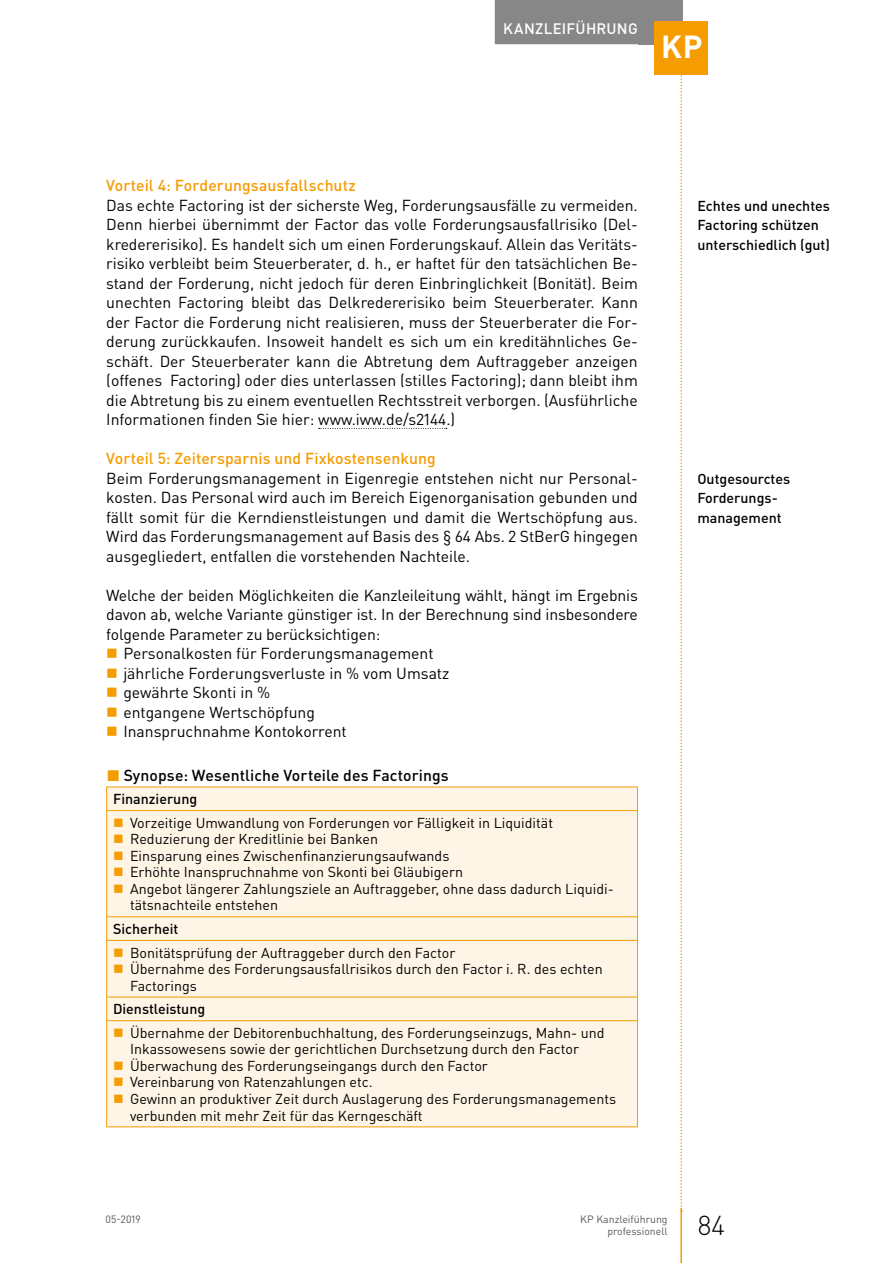
<style>
.page{position:relative;width:893px;height:1263px;background:#fff}
.page>*{position:absolute;margin:0;border:0;box-sizing:border-box;transform-origin:0 0}
.t1{font:700 31.5px "DIN Pro";color:#fff}
.t2{font:300 27px "DIN Pro";color:#000}
.t3{font:15.75px/19.5px "DIN Pro";color:#000;text-align:justify}
.t4{font:500 15.75px "DIN Pro";letter-spacing:.005em;color:#f59c00}
.t5{font:500 15.75px "DIN Pro";letter-spacing:.005em;color:#000}
.t6{font:500 15px "DIN Pro";letter-spacing:.015em;color:#fff}
.t7{font:14.25px/16.5px "DIN Pro";color:#000}
.t8{font:500 14.25px/19.5px "DIN Pro";color:#000}
.t9{font:10.5px/12.8px "DIN Pro";color:#575756;text-align:right}
.s1{color:#f59c00}
</style>
<div class="page">
<svg style="left:680px;top:74px;width:2px;height:1134px"></svg>
<div style="left:638px;top:0;width:44px;height:44px;background:#878787"></div>
<hr style="left:680px;top:1208px;width:2px;height:55px;background:#f59c00">
<div style="left:495px;top:0;width:151px;height:44px;background:#878787"></div>
<div style="left:655px;top:21px;width:53px;height:53px;background:#f59c00"></div>
<svg style="left:319px;top:428px;width:128px;height:1px"></svg>
<div style="left:107px;top:787px;width:530px;height:339px;background:#fef5e6"></div>
<hr style="left:106px;top:786px;width:532px;height:1px;background:#f59c00">
<svg style="left:106px;top:787px;width:1px;height:23px"></svg>
<svg style="left:637px;top:787px;width:1px;height:23px"></svg>
<hr style="left:106px;top:810px;width:532px;height:1px;background:#f59c00">
<hr style="left:106px;top:811px;width:1px;height:105px;background:#f59c00">
<hr style="left:106px;top:916px;width:532px;height:1px;background:#f59c00">
<svg style="left:106px;top:917px;width:1px;height:23px"></svg>
<hr style="left:106px;top:940px;width:532px;height:1px;background:#f59c00">
<hr style="left:106px;top:941px;width:1px;height:56px;background:#f59c00">
<hr style="left:106px;top:997px;width:532px;height:1px;background:#f59c00">
<svg style="left:106px;top:997px;width:1px;height:23px"></svg>
<hr style="left:106px;top:1020px;width:532px;height:1px;background:#f59c00">
<hr style="left:106px;top:1021px;width:1px;height:105px;background:#f59c00">
<hr style="left:106px;top:1126px;width:532px;height:1px;background:#f59c00">
<hr style="left:637px;top:811px;width:1px;height:105px;background:#f59c00">
<svg style="left:637px;top:917px;width:1px;height:23px"></svg>
<hr style="left:637px;top:941px;width:1px;height:56px;background:#f59c00">
<svg style="left:637px;top:997px;width:1px;height:23px"></svg>
<hr style="left:637px;top:1021px;width:1px;height:105px;background:#f59c00">
<svg style="left:114px;top:818px;width:8px;height:9px"></svg>
<svg style="left:114px;top:835px;width:8px;height:8px"></svg>
<svg style="left:114px;top:851px;width:8px;height:9px"></svg>
<svg style="left:114px;top:868px;width:8px;height:8px"></svg>
<svg style="left:114px;top:884px;width:8px;height:9px"></svg>
<svg style="left:114px;top:948px;width:8px;height:9px"></svg>
<svg style="left:114px;top:965px;width:8px;height:8px"></svg>
<svg style="left:114px;top:1028px;width:8px;height:9px"></svg>
<svg style="left:114px;top:1061px;width:8px;height:9px"></svg>
<svg style="left:114px;top:1078px;width:8px;height:8px"></svg>
<svg style="left:114px;top:1094px;width:8px;height:9px"></svg>
<p class="t6" style="left:503px;top:18px;width:136px">Kanzleiführung</p>
<h1 class="t1" style="left:661px;top:26px;width:43px">KP</h1>
<p class="t4" style="left:106px;top:175px;width:251px">Vorteil 4: Forderungsausfallschutz</p>
<p class="t3" style="left:106px;top:195px;width:533px">Das echte Factoring ist der sicherste Weg, Forderungsausfälle zu vermeiden.<br>Denn hierbei übernimmt der Factor das volle Forderungsausfallrisiko (Del&shy;kredererisiko). Es handelt sich um einen Forderungskauf. Allein das Veritäts&shy;risiko verbleibt beim Steuerberater, d. h., er haftet für den tatsächlichen Be&shy;stand der Forderung, nicht jedoch für deren Einbringlichkeit (Bonität). Beim unechten Factoring bleibt das Delkredererisiko beim Steuerberater. Kann der Factor die Forderung nicht realisieren, muss der Steuerberater die For&shy;derung zurückkaufen. Insoweit handelt es sich um ein kreditähnliches Ge&shy;schäft. Der Steuerberater kann die Abtretung dem Auftraggeber anzeigen (offenes Factoring) oder dies unterlassen (stilles Factoring); dann bleibt ihm die Abtretung bis zu einem eventuellen Rechtsstreit verborgen. (Ausführliche Informationen finden Sie hier: www.iww.de/s2144.)</p>
<p class="t4" style="left:106px;top:448px;width:331px">Vorteil 5: Zeitersparnis und Fixkostensenkung</p>
<p class="t3" style="left:106px;top:468px;width:533px">Beim Forderungsmanagement in Eigenregie entstehen nicht nur Personal&shy;kosten. Das Personal wird auch im Bereich Eigenorganisation gebunden und fällt somit für die Kerndienstleistungen und damit die Wertschöpfung aus.<br>Wird das Forderungsmanagement auf Basis des § 64 Abs. 2 StBerG hingegen ausgegliedert, entfallen die vorstehenden Nachteile.</p>
<p class="t3" style="left:106px;top:585px;width:533px">Welche der beiden Möglichkeiten die Kanzleileitung wählt, hängt im Ergebnis</p>
<p class="t3" style="left:106px;top:604px;width:533px">davon ab, welche Variante günstiger ist. In der Berechnung sind insbesondere</p>
<p class="t3" style="left:106px;top:624px;width:276px">folgende Parameter zu berücksichtigen:</p>
<p class="t3" style="left:123px;top:643px;width:312px">Personalkosten für Forderungsmanagement</p>
<p class="t3" style="left:123px;top:663px;width:328px">jährliche Forderungsverluste in % vom Umsatz</p>
<p class="t3" style="left:123px;top:682px;width:148px">gewährte Skonti in %</p>
<p class="t3" style="left:123px;top:702px;width:193px">entgangene Wertschöpfung</p>
<p class="t3" style="left:123px;top:721px;width:225px">Inanspruchnahme Kontokorrent</p>
<p class="t5" style="left:107px;top:764px;width:344px"><span class="s1">◼</span> Synopse: Wesentliche Vorteile des Factorings</p>
<p class="t8" style="left:113px;top:789px;width:86px">Finanzierung</p>
<p class="t7" style="left:130px;top:814px;width:485px">Vorzeitige Umwandlung von Forderungen vor Fälligkeit in Liquidität Reduzierung der Kreditlinie bei Banken<br>Einsparung eines Zwischenfinanzierungsaufwands<br>Erhöhte Inanspruchnahme von Skonti bei Gläubigern<br>Angebot längerer Zahlungsziele an Auftraggeber, ohne dass dadurch Liquidi&shy;tätsnachteile entstehen</p>
<p class="t8" style="left:113px;top:918px;width:67px">Sicherheit</p>
<p class="t7" style="left:130px;top:944px;width:474px">Bonitätsprüfung der Auftraggeber durch den Factor<br>Übernahme des Forderungsausfallrisikos durch den Factor i. R. des echten<br>Factorings</p>
<p class="t8" style="left:113px;top:999px;width:94px">Dienstleistung</p>
<p class="t7" style="left:130px;top:1024px;width:488px">Übernahme der Debitorenbuchhaltung, des Forderungseinzugs, Mahn- und Inkassowesens sowie der gerichtlichen Durchsetzung durch den Factor Überwachung des Forderungseingangs durch den Factor<br>Vereinbarung von Ratenzahlungen etc.<br>Gewinn an produktiver Zeit durch Auslagerung des Forderungsmanagements verbunden mit mehr Zeit für das Kerngeschäft</p>
<p class="t8" style="left:697px;top:195px;width:134px">Echtes und unechtes<br>Factoring schützen unterschiedlich (gut)</p>
<p class="t8" style="left:697px;top:468px;width:94px">Outgesourctes<br>Forderungs&shy;management</p>
<p class="t9" style="left:106px;top:1212px;width:37px">05-2019</p>
<p class="t9" style="left:580px;top:1212px;width:89px">KP Kanzleiführung professionell</p>
<h2 class="t2" style="left:697px;top:1207px;width:29px">84</h2>
</div>
